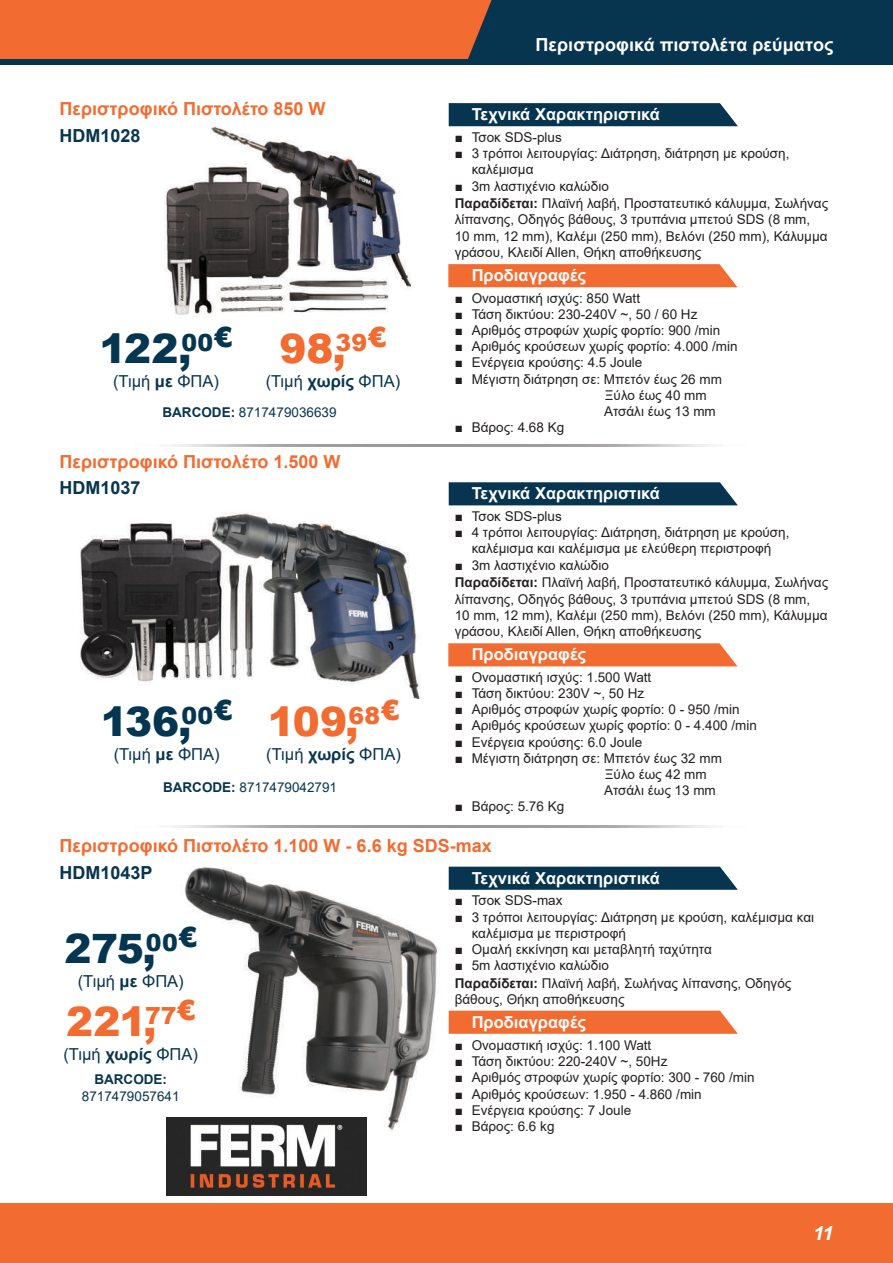
<style>
.page{position:relative;width:893px;height:1263px;background:#fff}
.page>*{position:absolute;margin:0;border:0;box-sizing:border-box;transform-origin:0 0}
.t1{font:900 40.5px "Arial";letter-spacing:-.02em;color:#043651}
.t2{font:900 40.5px "Arial";color:#f26c31}
.t3{font:italic 700 19.5px "Arial";color:#fff}
.t4{font:700 18px "Arial";color:#f26c31}
.t5{font:700 18px "Arial";color:#fff}
.t6{font:700 18px "Arial";color:#073550}
.t7{font:700 16.5px "Arial";color:#fff}
.t8{font:16.5px "Arial";color:#073550}
.t9{font:13.5px/16.2px "Arial";color:#231f20}
.t10{font:13.5px "Arial";color:#073550}
.t11{font:700 13.5px "Arial";color:#073550}
.s1{font-weight:700}
.s2{font-weight:400;font-size:13.5px;color:#6c818c}
</style>
<div class="page">
<div style="left:0;top:0;width:893px;height:61px;background:#f26c31"></div>
<div style="left:0;top:1203px;width:893px;height:60px;background:#f26c31"></div>
<div style="left:0;top:59px;width:893px;height:6px;background:#073550"></div>
<div style="left:468px;top:0;width:425px;height:59px;background:#073550"></div>
<svg style="left:449px;top:482px;width:289px;height:23px;background:#113d57"></svg>
<svg style="left:448px;top:643px;width:289px;height:23px;background:#f27239"></svg>
<img style="left:80px;top:512px;width:341px;height:186px">
<svg style="left:449px;top:867px;width:289px;height:23px;background:#103d56"></svg>
<svg style="left:449px;top:1011px;width:289px;height:23px;background:#f27139"></svg>
<img style="left:181px;top:867px;width:257px;height:264px">
<img style="left:166px;top:1118px;width:200px;height:77px">
<svg style="left:449px;top:103px;width:289px;height:23px;background:#103c56"></svg>
<svg style="left:448px;top:264px;width:289px;height:23px;background:#f27138"></svg>
<img style="left:164px;top:126px;width:247px;height:191px">
<h3 class="t4" style="left:60px;top:96px;width:267px">Περιστροφικό Πιστολέτο 850 W</h3>
<h3 class="t6" style="left:60px;top:123px;width:83px">HDM1028</h3>
<h1 class="t1" style="left:100px;top:319px;width:134px">122,<sup>00</sup><sup>€</sup></h1>
<p class="t8" style="left:113px;top:370px;width:107px">(Τιμή <span class="s1">με</span> ΦΠΑ)</p>
<h1 class="t2" style="left:280px;top:319px;width:108px">98,<sup>39</sup><sup>€</sup></h1>
<p class="t8" style="left:266px;top:370px;width:136px">(Τιμή <span class="s1">χωρίς</span> ΦΠΑ)</p>
<p class="t10" style="left:162px;top:403px;width:176px"><span class="s1">BARCODE:</span> 8717479036639</p>
<h3 class="t5" style="left:535px;top:32px;width:300px">Περιστροφικά πιστολέτα ρεύματος</h3>
<p class="t7" style="left:472px;top:103px;width:190px">Τεχνικά Χαρακτηριστικά</p>
<p class="t9" style="left:455px;top:129px;width:109px">■ Τσοκ SDS-plus</p>
<p class="t9" style="left:472px;top:145px;width:319px;text-indent:-17px">■ 3 τρόποι λειτουργίας: Διάτρηση, διάτρηση με κρούση, καλέμισμα</p>
<p class="t9" style="left:455px;top:177px;width:375px;line-height:17.7px">■ 3m λαστιχένιο καλώδιο<br><span class="s1">Παραδίδεται:</span> Πλαϊνή λαβή, Προστατευτικό κάλυμμα, Σωλήνας</p>
<p class="t9" style="left:455px;top:211px;width:374px">λίπανσης, Οδηγός βάθους, 3 τρυπάνια μπετού SDS (8 mm,<br>10 mm, 12 mm), Καλέμι (250 mm), Βελόνι (250 mm), Κάλυμμα γράσου, Κλειδί Allen, Θήκη αποθήκευσης</p>
<p class="t7" style="left:472px;top:263px;width:116px">Προδιαγραφές</p>
<p class="t9" style="left:455px;top:290px;width:187px">■ Ονομαστική ισχύς: 850 Watt</p>
<p class="t9" style="left:455px;top:306px;width:244px">■ Τάση δικτύου: 230-240V ~, 50 / 60 Hz</p>
<p class="t9" style="left:455px;top:322px;width:267px">■ Αριθμός στροφών χωρίς φορτίο: 900 /min</p>
<p class="t9" style="left:455px;top:338px;width:284px">■ Αριθμός κρούσεων χωρίς φορτίο: 4.000 /min</p>
<p class="t9" style="left:455px;top:355px;width:189px">■ Ενέργεια κρούσης: 4.5 Joule</p>
<p class="t9" style="left:604px;top:371px;width:119px;text-indent:-149px">■ Μέγιστη διάτρηση σε: Μπετόν έως 26 mm<br>Ξύλο έως 40 mm<br>Ατσάλι έως 13 mm</p>
<p class="t9" style="left:455px;top:419px;width:111px">■ Βάρος: 4.68 Kg</p>
<h3 class="t4" style="left:60px;top:449px;width:283px">Περιστροφικό Πιστολέτο 1.500 W</h3>
<h3 class="t6" style="left:60px;top:475px;width:83px">HDM1037</h3>
<p class="t7" style="left:472px;top:482px;width:190px">Τεχνικά Χαρακτηριστικά</p>
<p class="t9" style="left:455px;top:508px;width:109px">■ Τσοκ SDS-plus</p>
<p class="t9" style="left:455px;top:524px;width:336px;text-align:center">■ 4 τρόποι λειτουργίας: Διάτρηση, διάτρηση με κρούση, καλέμισμα και καλέμισμα με ελεύθερη περιστροφή</p>
<p class="t9" style="left:455px;top:556px;width:375px;line-height:17.7px">■ 3m λαστιχένιο καλώδιο<br><span class="s1">Παραδίδεται:</span> Πλαϊνή λαβή, Προστατευτικό κάλυμμα, Σωλήνας</p>
<p class="t9" style="left:455px;top:591px;width:374px">λίπανσης, Οδηγός βάθους, 3 τρυπάνια μπετού SDS (8 mm,<br>10 mm, 12 mm), Καλέμι (250 mm), Βελόνι (250 mm), Κάλυμμα γράσου, Κλειδί Allen, Θήκη αποθήκευσης</p>
<p class="t7" style="left:472px;top:642px;width:116px">Προδιαγραφές</p>
<p class="t9" style="left:455px;top:669px;width:198px">■ Ονομαστική ισχύς: 1.500 Watt</p>
<p class="t9" style="left:455px;top:685px;width:191px">■ Τάση δικτύου: 230V ~, 50 Hz</p>
<p class="t9" style="left:455px;top:701px;width:286px">■ Αριθμός στροφών χωρίς φορτίο: 0 - 950 /min</p>
<p class="t9" style="left:455px;top:717px;width:304px">■ Αριθμός κρούσεων χωρίς φορτίο: 0 - 4.400 /min</p>
<p class="t9" style="left:455px;top:734px;width:189px">■ Ενέργεια κρούσης: 6.0 Joule</p>
<p class="t9" style="left:604px;top:750px;width:119px;text-indent:-149px">■ Μέγιστη διάτρηση σε: Μπετόν έως 32 mm<br>Ξύλο έως 42 mm<br>Ατσάλι έως 13 mm</p>
<p class="t9" style="left:455px;top:798px;width:111px">■ Βάρος: 5.76 Kg</p>
<h3 class="t4" style="left:60px;top:833px;width:434px">Περιστροφικό Πιστολέτο 1.100 W - 6.6 kg SDS-max</h3>
<h3 class="t6" style="left:60px;top:860px;width:95px">HDM1043P</h3>
<h1 class="t1" style="left:101px;top:692px;width:133px">136,<sup>00</sup><sup>€</sup></h1>
<p class="t8" style="left:114px;top:743px;width:107px">(Τιμή <span class="s1">με</span> ΦΠΑ)</p>
<h1 class="t2" style="left:268px;top:692px;width:133px">109,<sup>68</sup><sup>€</sup></h1>
<p class="t8" style="left:266px;top:743px;width:136px">(Τιμή <span class="s1">χωρίς</span> ΦΠΑ)</p>
<p class="t10" style="left:163px;top:777px;width:176px"><span class="s1">BARCODE:</span> 8717479042791</p>
<p class="t7" style="left:472px;top:866px;width:190px">Τεχνικά Χαρακτηριστικά</p>
<p class="t9" style="left:455px;top:892px;width:109px">■ Τσοκ SDS-max</p>
<p class="t9" style="left:472px;top:909px;width:344px;text-indent:-17px">■ 3 τρόποι λειτουργίας: Διάτρηση με κρούση, καλέμισμα και καλέμισμα με περιστροφή</p>
<p class="t9" style="left:455px;top:941px;width:259px">■ Ομαλή εκκίνηση και μεταβλητή ταχύτητα</p>
<p class="t9" style="left:455px;top:956px;width:338px;line-height:17.7px">■ 5m λαστιχένιο καλώδιο<br><span class="s1">Παραδίδεται:</span> Πλαϊνή λαβή, Σωλήνας λίπανσης, Οδηγός</p>
<p class="t9" style="left:455px;top:991px;width:171px">βάθους, Θήκη αποθήκευσης</p>
<p class="t7" style="left:472px;top:1011px;width:116px">Προδιαγραφές</p>
<p class="t9" style="left:455px;top:1037px;width:198px">■ Ονομαστική ισχύς: 1.100 Watt</p>
<p class="t9" style="left:455px;top:1053px;width:214px">■ Τάση δικτύου: 220-240V ~, 50Hz</p>
<p class="t9" style="left:455px;top:1069px;width:301px">■ Αριθμός στροφών χωρίς φορτίο: 300 - 760 /min</p>
<p class="t9" style="left:455px;top:1086px;width:249px">■ Αριθμός κρούσεων: 1.950 - 4.860 /min</p>
<p class="t9" style="left:455px;top:1102px;width:178px">■ Ενέργεια κρούσης: 7 Joule</p>
<p class="t9" style="left:455px;top:1118px;width:101px">■ Βάρος: 6.6 kg</p>
<h1 class="t1" style="left:64px;top:919px;width:134px">275,<sup>00</sup><sup>€</sup></h1>
<p class="t8" style="left:78px;top:970px;width:107px">(Τιμή <span class="s1">με</span> ΦΠΑ)</p>
<h1 class="t2" style="left:66px;top:992px;width:131px">221,<sup>77</sup><sup>€</sup></h1>
<p class="t8" style="left:63px;top:1043px;width:136px">(Τιμή <span class="s1">χωρίς</span> ΦΠΑ)</p>
<p class="t11" style="left:94px;top:1070px;width:74px">BARCODE:</p>
<p class="t10" style="left:82px;top:1087px;width:99px">8717479057641</p>
<h2 class="t3" style="left:813px;top:1220px;width:22px">11<span class="s2">11</span></h2>
</div>
